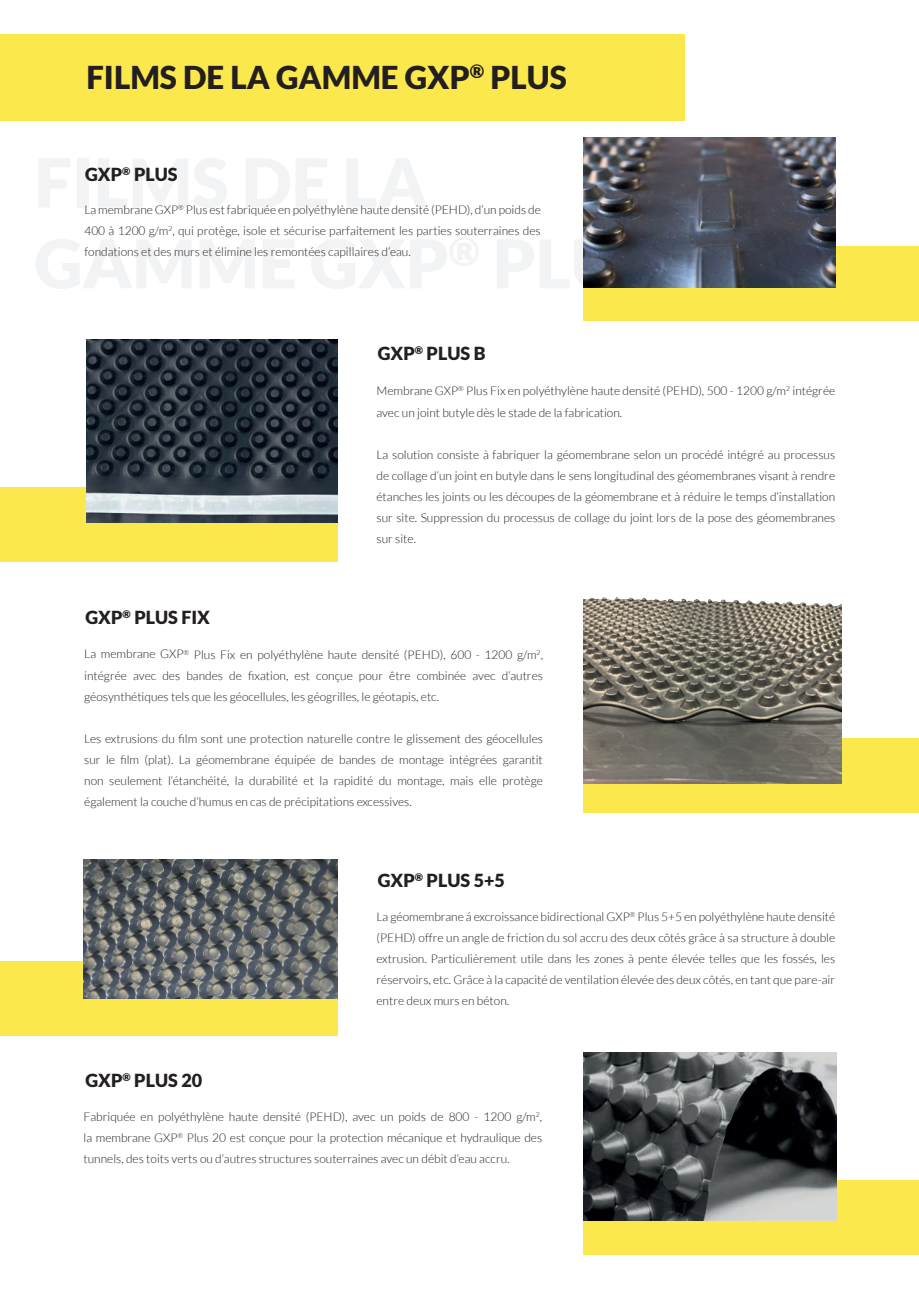
<style>
.page{position:relative;width:919px;height:1289px;background:#fff}
.page>*{position:absolute;margin:0;border:0;box-sizing:border-box;transform-origin:0 0}
.t1{font:900 31.5px "Lato";color:#231f20}
.t2{font:900 18px "Lato";color:#231f20}
.t3{font:300 12px/21px "Lato";color:#231f20;text-align:justify}
</style>
<div class="page">
<div style="left:0;top:34px;width:684px;height:87px;background:#fae84d"></div>
<div style="left:583px;top:246px;width:335px;height:75px;background:#fae84d"></div>
<img style="left:583px;top:137px;width:252px;height:150px">
<div style="left:583px;top:1179px;width:335px;height:75px;background:#fae84d"></div>
<div style="left:583px;top:738px;width:335px;height:75px;background:#fae84d"></div>
<div style="left:0;top:487px;width:337px;height:75px;background:#fae84d"></div>
<img style="left:87px;top:339px;width:250px;height:183px">
<div style="left:0;top:960px;width:337px;height:75px;background:#fae84d"></div>
<img style="left:583px;top:597px;width:258px;height:186px">
<img style="left:84px;top:859px;width:253px;height:139px">
<img style="left:583px;top:1052px;width:253px;height:168px">
<h1 class="t1" style="left:86px;top:59px;width:482px">FILMS DE LA GAMME GXP<sup>®</sup> PLUS</h1>
<h2 class="t2" style="left:85px;top:163px;width:94px">GXP<sup>®</sup> PLUS</h2>
<p class="t3" style="left:84px;top:199px;width:458px">La membrane GXP<sup>®</sup> Plus est fabriquée en polyéthylène haute densité (PEHD), d‘un poids de 400 à 1200 g/m<sup>2</sup>, qui protège, isole et sécurise parfaitement les parties souterraines des fondations et des murs et élimine les remontées capillaires d‘eau.</p>
<h2 class="t2" style="left:378px;top:343px;width:109px">GXP<sup>®</sup> PLUS B</h2>
<h2 class="t2" style="left:85px;top:607px;width:126px">GXP<sup>®</sup> PLUS FIX</h2>
<p class="t3" style="left:376px;top:381px;width:460px">Membrane GXP<sup>®</sup> Plus Fix en polyéthylène haute densité (PEHD), 500 - 1200 g/m<sup>2</sup> intégrée avec un joint butyle dès le stade de la fabrication.</p>
<p class="t3" style="left:376px;top:444px;width:460px">La solution consiste à fabriquer la géomembrane selon un procédé intégré au processus de collage d‘un joint en butyle dans le sens longitudinal des géomembranes visant à rendre étanches les joints ou les découpes de la géomembrane et à réduire le temps d‘installation sur site. Suppression du processus de collage du joint lors de la pose des géomembranes sur site.</p>
<p class="t3" style="left:84px;top:643px;width:460px">La membrane GXP<sup>®</sup> Plus Fix en polyéthylène haute densité (PEHD), 600 - 1200 g/m<sup>2</sup>, intégrée avec des bandes de fixation, est conçue pour être combinée avec d‘autres géosynthétiques tels que les géocellules, les géogrilles, le géotapis, etc.</p>
<p class="t3" style="left:84px;top:727px;width:460px">Les extrusions du film sont une protection naturelle contre le glissement des géocellules sur le film (plat). La géomembrane équipée de bandes de montage intégrées garantit non seulement l‘étanchéité, la durabilité et la rapidité du montage, mais elle protège également la couche d‘humus en cas de précipitations excessives.</p>
<h2 class="t2" style="left:377px;top:869px;width:129px">GXP<sup>®</sup> PLUS 5+5</h2>
<h2 class="t2" style="left:85px;top:1069px;width:118px">GXP<sup>®</sup> PLUS 20</h2>
<p class="t3" style="left:376px;top:905px;width:460px">La géomembrane á excroissance bidirectional GXP<sup>®</sup> Plus 5+5 en polyéthylène haute densité (PEHD) offre un angle de friction du sol accru des deux côtés grâce à sa structure à double extrusion. Particulièrement utile dans les zones à pente élevée telles que les fossés, les réservoirs, etc. Grâce à la capacité de ventilation élevée des deux côtés, en tant que pare-air entre deux murs en béton.</p>
<p class="t3" style="left:83px;top:1106px;width:460px">Fabriquée en polyéthylène haute densité (PEHD), avec un poids de 800 - 1200 g/m<sup>2</sup>, la membrane GXP<sup>®</sup> Plus 20 est conçue pour la protection mécanique et hydraulique des tunnels, des toits verts ou d‘autres structures souterraines avec un débit d‘eau accru.</p>
</div>
